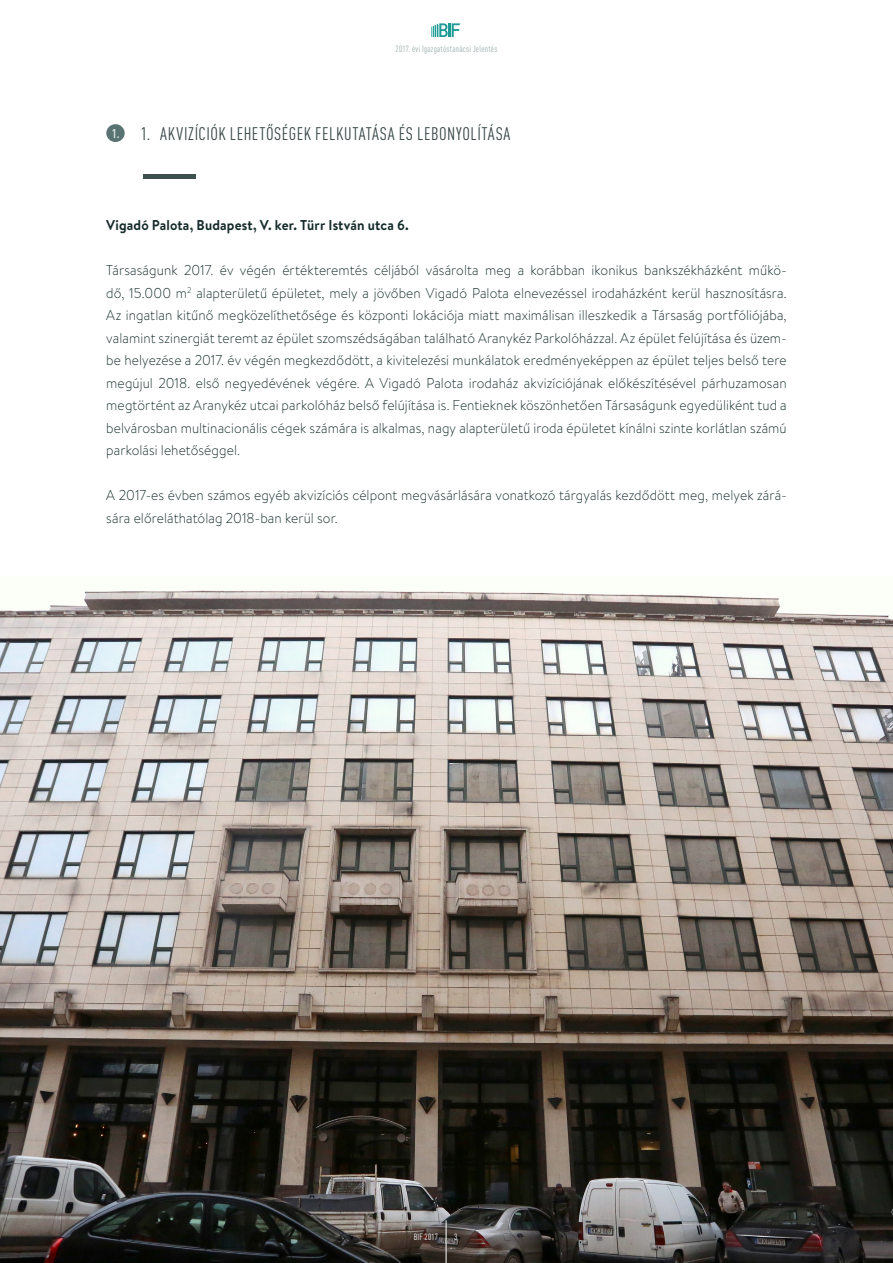
<style>
.page{position:relative;width:893px;height:1263px;background:#fff}
.page>*{position:absolute;margin:0;border:0;box-sizing:border-box;transform-origin:0 0}
.t1{font:condensed 18px "DIN Pro";letter-spacing:.03em;color:#394747}
.t2{font:300 14.25px/22.5px "Brandon Text";letter-spacing:.005em;color:#152b2a;text-align:justify;scale:.95 1}
.t3{font:700 14.25px "Brandon Text";letter-spacing:.01em;color:#152b2a;scale:.95 1}
.t4{font:700 condensed 12.6px "DIN Pro";color:#d5e2df}
.t5{font:condensed 9px "DIN Pro";letter-spacing:.03em;color:#9babaa}
.t6{font:condensed 9px "DIN Pro";letter-spacing:.025em;color:#fff}
</style>
<div class="page">
<svg style="left:431px;top:23px;width:29px;height:14px"></svg>
<img style="left:0;top:590px;width:893px;height:673px">
<div style="left:143px;top:174px;width:53px;height:5px;background:#3d514f"></div>
<div style="left:106px;top:124px;width:19px;height:18px;background:#597372;border-radius:50%"></div>
<hr style="left:446px;top:1220px;width:1px;height:43px;background:#fff">
<p class="t5" style="left:396px;top:42px;width:103px">2017. évi Igazgatóstanácsi Jelentés</p>
<p class="t4" style="left:112px;top:124px;width:9px">1.</p>
<p class="t1" style="left:141px;top:121px;width:371px">1. AKVIZÍCIÓK LEHETŐSÉGEK FELKUTATÁSA ÉS LEBONYOLÍTÁSA</p>
<p class="t3" style="left:106px;top:216px;width:320px">Vigadó Palota, Budapest, V. ker. Türr István utca 6.</p>
<p class="t2" style="left:106px;top:259px;width:718px">Társaságunk 2017. év végén értékteremtés céljából vásárolta meg a korábban ikonikus bankszékházként műkö&shy;dő, 15.000 m<sup>2</sup> alapterületű épületet, mely a jövőben Vigadó Palota elnevezéssel irodaházként kerül hasznosításra.<br>Az ingatlan kitűnő megközelíthetősége és központi lokációja miatt maximálisan illeszkedik a Társaság portfóliójába, valamint szinergiát teremt az épület szomszédságában található Aranykéz Parkolóházzal. Az épület felújítása és üzem&shy;be helyezése a 2017. év végén megkezdődött, a kivitelezési munkálatok eredményeképpen az épület teljes belső tere megújul 2018. első negyedévének végére. A Vigadó Palota irodaház akvizíciójának előkészítésével párhuzamosan megtörtént az Aranykéz utcai parkolóház belső felújítása is. Fentieknek köszönhetően Társaságunk egyedüliként tud a belvárosban multinacionális cégek számára is alkalmas, nagy alapterületű iroda épületet kínálni szinte korlátlan számú parkolási lehetőséggel.</p>
<p class="t2" style="left:106px;top:484px;width:718px">A 2017-es évben számos egyéb akvizíciós célpont megvásárlására vonatkozó tárgyalás kezdődött meg, melyek zárá&shy;sára előreláthatólag 2018-ban kerül sor.</p>
<p class="t6" style="left:414px;top:1230px;width:26px">BIF 2017</p>
<p class="t6" style="left:454px;top:1230px;width:5px">3</p>
</div>
